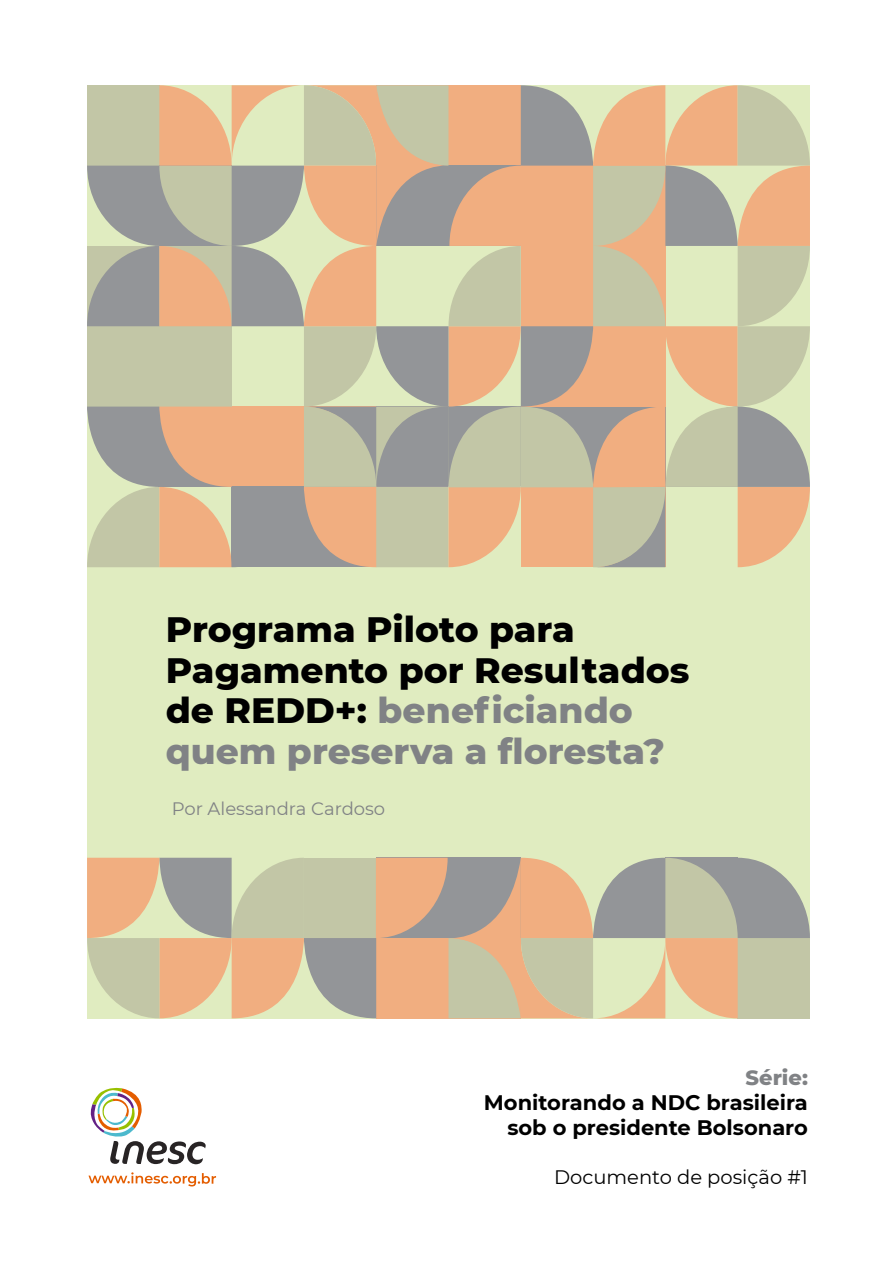
<style>
.page{position:relative;width:893px;height:1263px;background:#fff}
.page>*{position:absolute;margin:0;border:0;box-sizing:border-box;transform-origin:0 0}
.t1{font:800 36px/40.5px "Montserrat";color:#000}
.t2{font:700 21px/25.2px "Montserrat";color:#000;text-align:right}
.t3{font:800 21px "Montserrat";color:#808285}
.t4{font:19.5px "Montserrat";color:#000}
.t5{font:18px "Montserrat";color:#808285}
.s1{color:#808285}
</style>
<div class="page">
<svg style="left:90px;top:1087px;width:116px;height:77px"></svg>
<svg style="left:88px;top:1172px;width:128px;height:14px"></svg>
<div style="left:87px;top:85px;width:723px;height:934px;background:#e0ecc0"></div>
<svg style="left:87px;top:85px;width:723px;height:482px"></svg>
<svg style="left:87px;top:858px;width:723px;height:161px;background:#ccb99a"></svg>
<p class="t1" style="left:166px;top:607px;width:525px">Programa Piloto para<br>Pagamento por Resultados de REDD+: <span class="s1">beneficiando quem preserva a floresta?</span></p>
<p class="t5" style="left:172px;top:797px;width:215px">Por Alessandra Cardoso</p>
<p class="t3" style="left:746px;top:1062px;width:64px">Série:</p>
<p class="t2" style="left:484px;top:1089px;width:326px">Monitorando a NDC brasileira sob o presidente Bolsonaro</p>
<p class="t4" style="left:554px;top:1163px;width:255px">Documento de posição #1</p>
</div>
